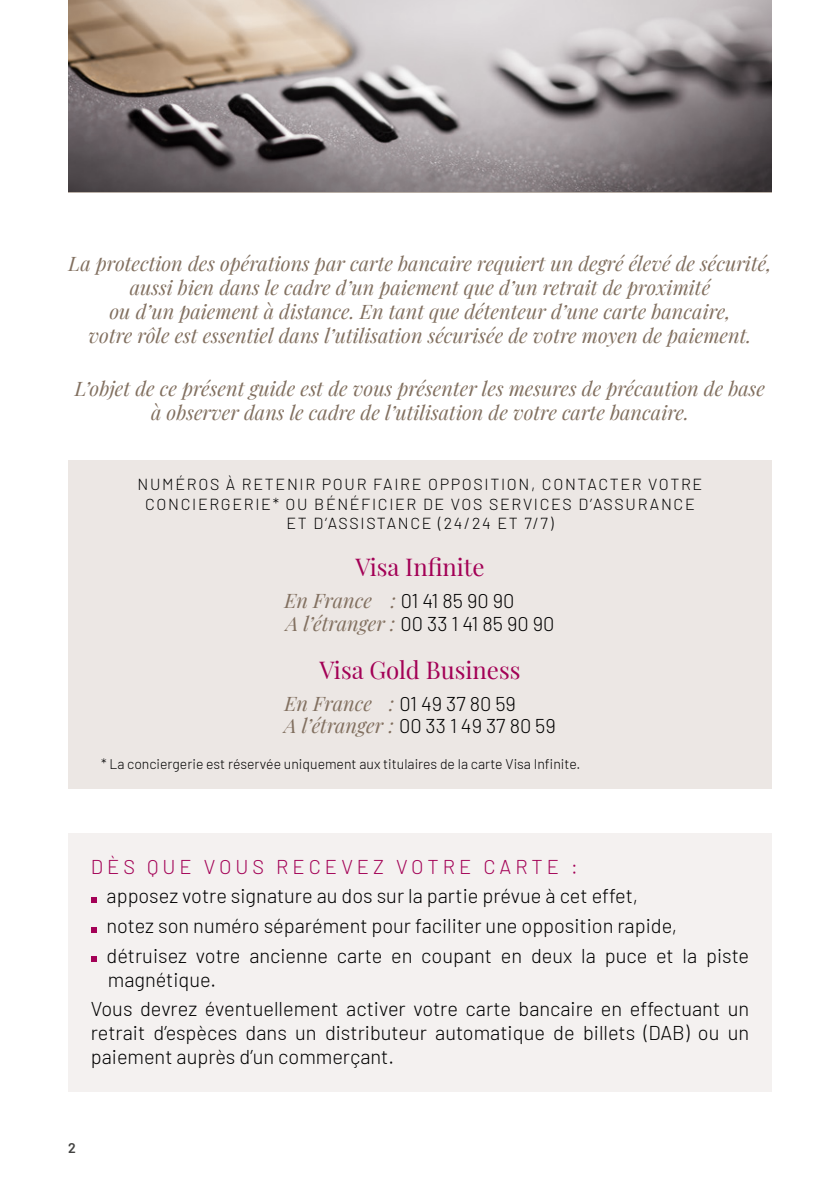
<style>
.page{position:relative;width:840px;height:1191px;background:#fff}
.page>*{position:absolute;margin:0;border:0;box-sizing:border-box;transform-origin:0 0}
.t1{font:24px "Playfair Display";color:#a30156}
.t2{font:300 20px/29.6px "Barlow";color:#000}
.t3{font:italic 20px/24px "Playfair Display";color:#827060;text-align:center}
.t4{font:300 20px "Barlow";letter-spacing:.2em;color:#a30156}
.t5{font:300 16px/19.2px "Barlow";letter-spacing:.105em;color:#000;text-align:center}
.t6{font:300 14px "Barlow";color:#000}
.t7{font:600 14px "Barlow";color:#424241}
.s1{font-family:"Playfair Display";font-weight:400;font-style:italic;color:#827060}
</style>
<div class="page">
<div style="left:68px;top:833px;width:703px;height:258px;background:#f4f1f0"></div>
<div style="left:68px;top:460px;width:703px;height:328px;background:#ece7e4"></div>
<svg style="left:91px;top:897px;width:5px;height:5px"></svg>
<svg style="left:91px;top:927px;width:5px;height:5px"></svg>
<svg style="left:91px;top:956px;width:5px;height:6px"></svg>
<svg style="left:68px;top:0;width:703px;height:193px;background:#99908f"></svg>
<p class="t3" style="left:69px;top:250px;width:704px">La protection des opérations par carte bancaire requiert un degré élevé de sécurité, aussi bien dans le cadre d’un paiement que d’un retrait de proximité<br>ou d’un paiement à distance. En tant que détenteur d’une carte bancaire,<br>votre rôle est essentiel dans l’utilisation sécurisée de votre moyen de paiement.</p>
<p class="t3" style="left:75px;top:374px;width:691px">L’objet de ce présent guide est de vous présenter les mesures de précaution de base à observer dans le cadre de l’utilisation de votre carte bancaire.</p>
<p class="t5" style="left:137px;top:474px;width:566px">NUMÉROS À RETENIR POUR FAIRE OPPOSITION, CONTACTER VOTRE<br>CONCIERGERIE* OU BÉNÉFICIER DE VOS SERVICES D’ASSURANCE<br>ET D’ASSISTANCE (24/24 ET 7/7)</p>
<p class="t1" style="left:355px;top:548px;width:131px">Visa Infinite</p>
<p class="t2" style="left:284px;top:589px;width:271px;line-height:22px"><span class="s1">En France :</span> 01 41 85 90 90<br><span class="s1">A l’étranger :</span> 00 33 1 41 85 90 90</p>
<p class="t1" style="left:319px;top:651px;width:202px">Visa Gold Business</p>
<p class="t2" style="left:284px;top:691px;width:273px;line-height:22px"><span class="s1">En France :</span> 01 49 37 80 59<br><span class="s1">A l’étranger :</span> 00 33 1 49 37 80 59</p>
<p class="t6" style="left:101px;top:753px;width:480px">* La conciergerie est réservée uniquement aux titulaires de la carte Visa Infinite.</p>
<p class="t4" style="left:91px;top:852px;width:488px">DÈS QUE VOUS RECEVEZ VOTRE CARTE :</p>
<p class="t2" style="left:106px;top:879px;width:643px">apposez votre signature au dos sur la partie prévue à cet effet,<br>notez son numéro séparément pour faciliter une opposition rapide, détruisez votre ancienne carte en coupant en deux la puce et la piste</p>
<p class="t2" style="left:91px;top:963px;width:659px;text-indent:17px">magnétique.<br>Vous devrez éventuellement activer votre carte bancaire en effectuant un</p>
<p class="t2" style="left:91px;top:1019px;width:659px;line-height:24px">retrait d’espèces dans un distributeur automatique de billets (DAB) ou un paiement auprès d’un commerçant.</p>
<p class="t7" style="left:68px;top:1137px;width:9px">2</p>
</div>
